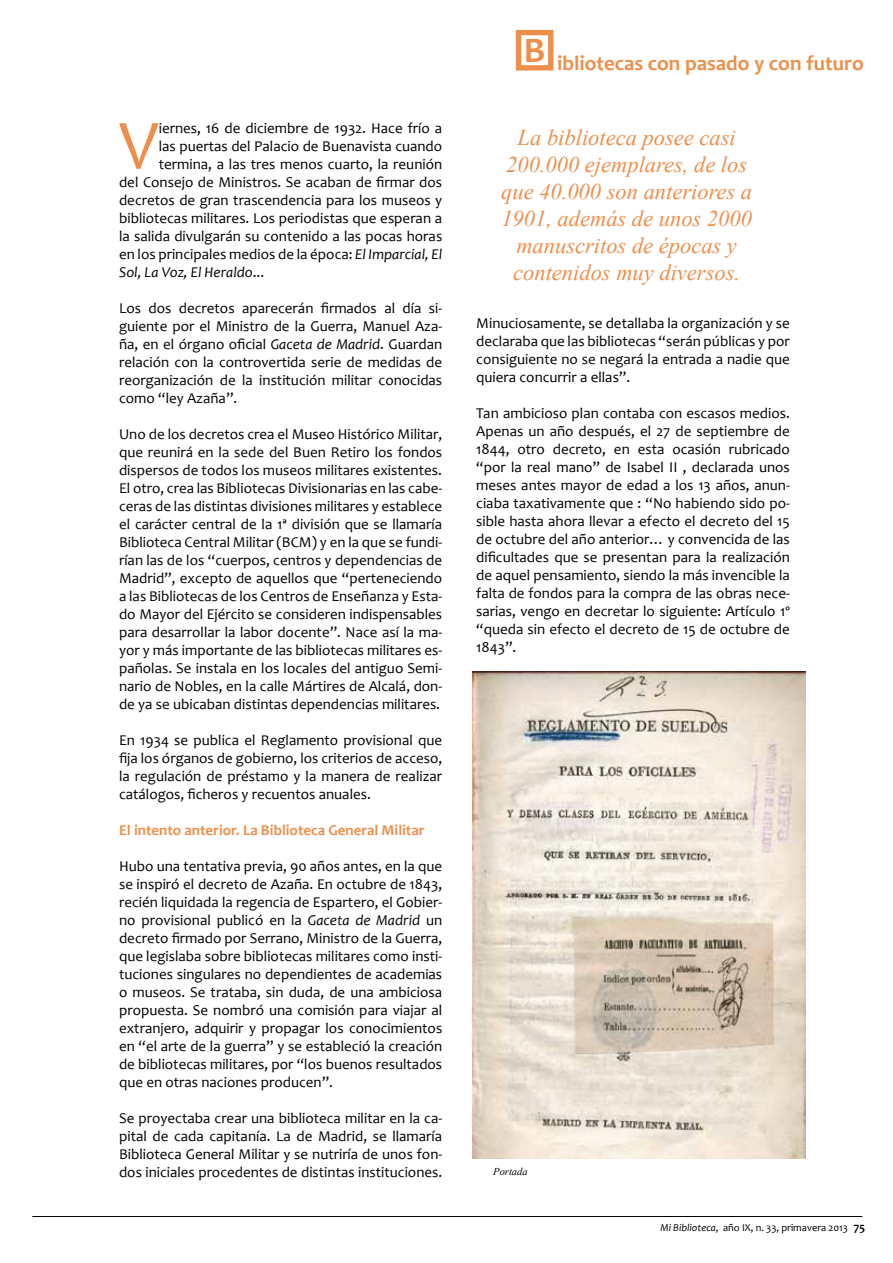
<style>
.page{position:relative;width:893px;height:1263px;background:#fff}
.page>*{position:absolute;margin:0;border:0;box-sizing:border-box;transform-origin:0 0}
.t1{font:71.7px "Candara";color:#ee8e4b}
.t2{font:italic 22.5px/27px "Times New Roman";color:#ee8e4b;text-align:center}
.t3{font:700 21px "Candara";color:#ee8e4b}
.t4{font:15px/18px "Candara";color:#000;text-align:justify}
.t5{font:700 15px "Candara";color:#ee8e4b}
.t6{font:italic 15px "Candara";color:#000}
.t7{font:10.5px "Candara";color:#000}
.t8{font:italic 10.5px "Times New Roman";color:#000}
.s1{font-style:italic}
.s2{font-style:normal}
.s3{font-weight:700;font-size:12px}
</style>
<div class="page">
<hr style="left:32px;top:1216px;width:830px;height:1px;background:#000">
<svg style="left:516px;top:30px;width:37px;height:40px"></svg>
<img style="left:472px;top:672px;width:333px;height:486px">
<h1 class="t1" style="left:119px;top:102px;width:41px">V</h1>
<p class="t4" style="left:159px;top:119px;width:285px">iernes, 16 de diciembre de 1932. Hace frío a</p>
<p class="t4" style="left:159px;top:137px;width:285px">las puertas del Palacio de Buenavista cuando</p>
<p class="t4" style="left:159px;top:155px;width:285px">termina, a las tres menos cuarto, la reunión</p>
<p class="t4" style="left:119px;top:173px;width:325px">del Consejo de Ministros. Se acaban de firmar dos</p>
<p class="t4" style="left:119px;top:191px;width:325px">decretos de gran trascendencia para los museos y</p>
<p class="t4" style="left:119px;top:209px;width:325px">bibliotecas militares. Los periodistas que esperan a</p>
<p class="t4" style="left:119px;top:227px;width:325px">la salida divulgarán su contenido a las pocas horas</p>
<p class="t4" style="left:119px;top:245px;width:325px">en los principales medios de la época: <span class="s1">El Imparcial, El</span></p>
<p class="t6" style="left:119px;top:263px;width:147px">Sol, La Voz, El Heraldo<span class="s2">...</span></p>
<p class="t4" style="left:119px;top:299px;width:325px">Los dos decretos aparecerán firmados al día si&shy;guiente por el Ministro de la Guerra, Manuel Aza&shy;ña, en el órgano oficial <span class="s1">Gaceta de Madrid</span>. Guardan relación con la controvertida serie de medidas de reorganización de la institución militar conocidas como “ley Azaña”.</p>
<p class="t4" style="left:119px;top:425px;width:325px">Uno de los decretos crea el Museo Histórico Militar, que reunirá en la sede del Buen Retiro los fondos dispersos de todos los museos militares existentes.<br>El otro, crea las Bibliotecas Divisionarias en las cabe&shy;ceras de las distintas divisiones militares y establece el carácter central de la 1ª división que se llamaría Biblioteca Central Militar (BCM) y en la que se fundi&shy;rían las de los “cuerpos, centros y dependencias de Madrid”, excepto de aquellos que “perteneciendo a las Bibliotecas de los Centros de Enseñanza y Esta&shy;do Mayor del Ejército se consideren indispensables para desarrollar la labor docente”. Nace así la ma&shy;yor y más importante de las bibliotecas militares es&shy;pañolas. Se instala en los locales del antiguo Semi&shy;nario de Nobles, en la calle Mártires de Alcalá, don&shy;de ya se ubicaban distintas dependencias militares.</p>
<p class="t4" style="left:119px;top:731px;width:325px">En 1934 se publica el Reglamento provisional que fija los órganos de gobierno, los criterios de acceso, la regulación de préstamo y la manera de realizar catálogos, ficheros y recuentos anuales.</p>
<p class="t5" style="left:119px;top:821px;width:307px">El intento anterior. La Biblioteca General Militar</p>
<p class="t4" style="left:119px;top:857px;width:325px">Hubo una tentativa previa, 90 años antes, en la que se inspiró el decreto de Azaña. En octubre de 1843, recién liquidada la regencia de Espartero, el Gobier&shy;no provisional publicó en la <span class="s1">Gaceta de Madrid</span> un decreto firmado por Serrano, Ministro de la Guerra, que legislaba sobre bibliotecas militares como insti&shy;tuciones singulares no dependientes de academias o museos. Se trataba, sin duda, de una ambiciosa propuesta. Se nombró una comisión para viajar al extranjero, adquirir y propagar los conocimientos en “el arte de la guerra” y se estableció la creación de bibliotecas militares, por “los buenos resultados que en otras naciones producen”.</p>
<p class="t4" style="left:119px;top:1109px;width:325px">Se proyectaba crear una biblioteca militar en la ca&shy;pital de cada capitanía. La de Madrid, se llamaría Biblioteca General Militar y se nutriría de unos fon&shy;dos iniciales procedentes de distintas instituciones.</p>
<h3 class="t3" style="left:524px;top:51px;width:341px"><sup>B</sup> ibliotecas con pasado y con futuro</h3>
<h2 class="t2" style="left:501px;top:123px;width:253px">La biblioteca posee casi<br>200.000 ejemplares, de los que 40.000 son anteriores a<br>1901, además de unos 2000 manuscritos de épocas y contenidos muy diversos.</h2>
<p class="t4" style="left:476px;top:315px;width:315px">Minuciosamente, se detallaba la organización y se declaraba que las bibliotecas “serán públicas y por consiguiente no se negará la entrada a nadie que quiera concurrir a ellas”.</p>
<p class="t4" style="left:476px;top:405px;width:315px">Tan ambicioso plan contaba con escasos medios.<br>Apenas un año después, el 27 de septiembre de 1844, otro decreto, en esta ocasión rubricado “por la real mano” de Isabel II , declarada unos meses antes mayor de edad a los 13 años, anun&shy;ciaba taxativamente que : “No habiendo sido po&shy;sible hasta ahora llevar a efecto el decreto del 15 de octubre del año anterior… y convencida de las dificultades que se presentan para la realización de aquel pensamiento, siendo la más invencible la falta de fondos para la compra de las obras nece&shy;sarias, vengo en decretar lo siguiente: Artículo 1º “queda sin efecto el decreto de 15 de octubre de 1843”.</p>
<p class="t8" style="left:493px;top:1164px;width:36px">Portada</p>
<p class="t7" style="left:661px;top:1221px;width:206px"><span class="s1">Mi Biblioteca</span>, año IX, n. 33, primavera 2013 <span class="s3">75</span></p>
</div>
